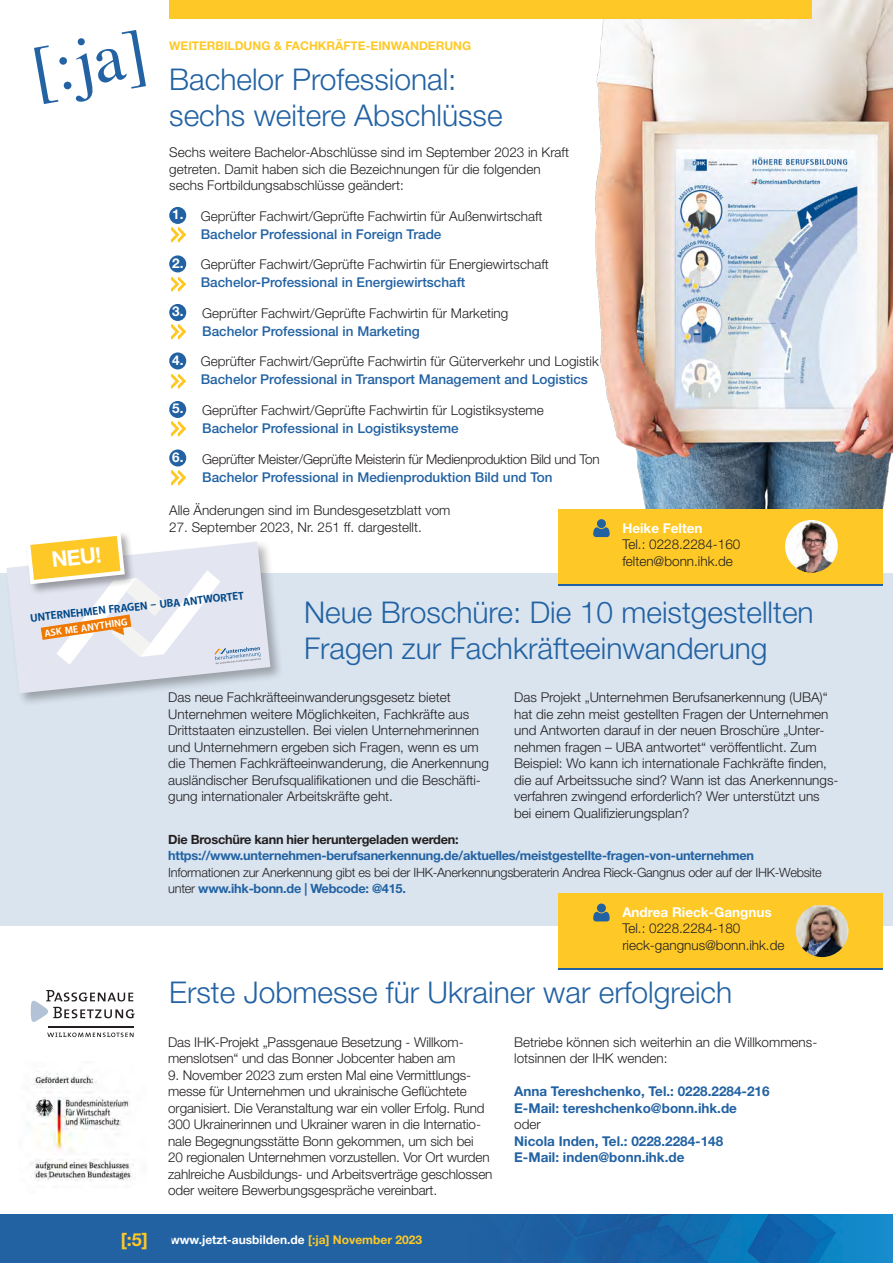
<style>
.page{position:relative;width:893px;height:1263px;background:#fff}
.page>*{position:absolute;margin:0;border:0;box-sizing:border-box;transform-origin:0 0}
.t1{font:300 30px/36px "Helvetica Neue LT Std";color:#2262a3}
.t2{font:700 21.45px "Helvetica Neue LT Std";color:#fff}
.t3{font:700 18px "Helvetica Neue LT Std";color:#fec927}
.t4{font:300 13.5px/16.5px "Helvetica Neue LT Std";color:#231f20}
.t5{font:700 13.5px/16.5px "Helvetica Neue LT Std";color:#2262a3}
.t6{font:300 13.5px/18px "Helvetica Neue LT Std";letter-spacing:-.02em;color:#231f20}
.t7{font:700 13.5px "Helvetica Neue LT Std";color:#fff}
.t8{font:700 12.75px/16.5px "Helvetica Neue LT Std";letter-spacing:-.02em;color:#2262a3}
.t9{font:700 12px "Helvetica Neue LT Std";color:#fff}
.t10{font:700 12px "Helvetica Neue LT Std";color:#fec927}
.t11{font:700 10.95px "Kymfwg Anago";color:#004787}
.t12{font:700 9.9px "Kymfwg Anago";color:#fff}
.s1{font-weight:500;color:#2262a3}
.s2{font-weight:700;color:#fff}
.s3{color:#231f20}
.s4{font-weight:300;color:#231f20}
.s5{color:#fec927}
</style>
<div class="page">
<div style="left:0;top:573px;width:893px;height:353px;background:#d9e4ef"></div>
<img style="left:595px;top:0;width:298px;height:509px">
<div style="left:0;top:1214px;width:893px;height:49px;background:#2262a2"></div>
<img style="left:559px;top:1214px;width:334px;height:49px">
<div style="left:169px;top:0;width:643px;height:19px;background:#fec927"></div>
<svg style="left:34px;top:30px;width:112px;height:74px"></svg>
<div style="left:169px;top:207px;width:17px;height:17px;background:#2262a3;border-radius:50%"></div>
<div style="left:169px;top:255px;width:17px;height:17px;background:#2262a3;border-radius:50%"></div>
<div style="left:169px;top:304px;width:17px;height:17px;background:#2262a3;border-radius:50%"></div>
<div style="left:169px;top:352px;width:17px;height:17px;background:#2262a3;border-radius:50%"></div>
<div style="left:169px;top:401px;width:17px;height:17px;background:#2262a3;border-radius:50%"></div>
<div style="left:169px;top:449px;width:17px;height:17px;background:#2262a3;border-radius:50%"></div>
<img style="left:171px;top:227px;width:16px;height:16px">
<img style="left:171px;top:277px;width:15px;height:15px">
<img style="left:171px;top:324px;width:16px;height:16px">
<img style="left:171px;top:374px;width:15px;height:15px">
<img style="left:171px;top:421px;width:16px;height:16px">
<img style="left:171px;top:470px;width:16px;height:16px">
<div style="left:558px;top:511px;width:325px;height:74px;background:#fec927"></div>
<div style="left:558px;top:509px;width:325px;height:74px;background:#fec927"></div>
<svg style="left:593px;top:519px;width:17px;height:18px"></svg>
<img style="left:785px;top:520px;width:53px;height:53px;border-radius:26px">
<div style="left:558px;top:896px;width:325px;height:74px;background:#2262a3"></div>
<div style="left:558px;top:894px;width:325px;height:74px;background:#fec927"></div>
<svg style="left:593px;top:903px;width:17px;height:18px"></svg>
<img style="left:796px;top:905px;width:52px;height:52px">
<div style="left:5px;top:540px;width:279px;height:167px;background:#231f20;opacity:.34"></div>
<svg style="left:6px;top:533px;width:264px;height:160px"></svg>
<svg style="left:31px;top:990px;width:104px;height:32px"></svg>
<hr style="left:48px;top:1026px;width:86px;height:1px;background:#231f20">
<svg style="left:47px;top:1032px;width:87px;height:5px"></svg>
<img style="left:27px;top:1073px;width:106px;height:108px">
<p class="t10" style="left:169px;top:39px;width:303px">WEITERBILDUNG &amp; FACHKRÄFTE-EINWANDERUNG</p>
<p class="t1" style="left:169px;top:61px;width:335px">Bachelor Professional: sechs weitere Abschlüsse</p>
<p class="t4" style="left:169px;top:144px;width:401px">Sechs weitere Bachelor-Abschlüsse sind im September 2023 in Kraft getreten. Damit haben sich die Bezeichnungen für die folgenden sechs Fortbildungsabschlüsse geändert:</p>
<p class="t7" style="left:172px;top:206px;width:13px">1.</p>
<p class="t4" style="left:201px;top:207px;width:343px;line-height:18px">Geprüfter Fachwirt/Geprüfte Fachwirtin für Außenwirtschaft<br><span class="s1">Bachelor Professional in Foreign Trade</span></p>
<p class="t7" style="left:172px;top:255px;width:13px">2.</p>
<p class="t4" style="left:201px;top:255px;width:350px;line-height:18px">Geprüfter Fachwirt/Geprüfte Fachwirtin für Energiewirtschaft<br><span class="s1">Bachelor-Professional in Energiewirtschaft</span></p>
<p class="t7" style="left:172px;top:303px;width:13px">3.</p>
<p class="t4" style="left:202px;top:304px;width:308px;line-height:18px">Geprüfter Fachwirt/Geprüfte Fachwirtin für Marketing<br><span class="s1">Bachelor Professional in Marketing</span></p>
<p class="t7" style="left:172px;top:352px;width:13px">4.</p>
<p class="t4" style="left:201px;top:352px;width:400px;line-height:18px">Geprüfter Fachwirt/Geprüfte Fachwirtin für Güterverkehr und Logistik<br><span class="s1">Bachelor Professional in Transport Management and Logistics</span></p>
<p class="t7" style="left:172px;top:400px;width:13px">5.</p>
<p class="t4" style="left:202px;top:401px;width:343px;line-height:18px">Geprüfter Fachwirt/Geprüfte Fachwirtin für Logistiksysteme<br><span class="s1">Bachelor Professional in Logistiksysteme</span></p>
<p class="t7" style="left:172px;top:449px;width:13px">6.</p>
<p class="t6" style="left:202px;top:449px;width:399px">Geprüfter Meister/Geprüfte Meisterin für Medienproduktion Bild und Ton<br><span class="s1">Bachelor Professional in Medienproduktion Bild und Ton</span></p>
<p class="t4" style="left:169px;top:502px;width:283px">Alle Änderungen sind im Bundesgesetzblatt vom</p>
<p class="t4" style="left:169px;top:518px;width:254px">27. September 2023, Nr. 251 ff. dargestellt.</p>
<p class="t4" style="left:622px;top:519px;width:120px"><span class="s2">Heike Felten<br></span>Tel.: 0228.2284-160 felten@bonn.ihk.de</p>
<p class="t1" style="left:304px;top:594px;width:511px">Neue Broschüre: Die 10 meistgestellten<br>Fragen zur Fachkräfteeinwanderung</p>
<p class="t4" style="left:168px;top:689px;width:322px">Das neue Fachkräfteeinwanderungsgesetz bietet Unternehmen weitere Möglichkeiten, Fachkräfte aus Drittstaaten einzustellen. Bei vielen Unternehmerinnen und Unternehmern ergeben sich Fragen, wenn es um die Themen Fachkräfteeinwanderung, die Anerkennung ausländischer Berufsqualifikationen und die Beschäfti&shy;gung internationaler Arbeitskräfte geht.</p>
<p class="t4" style="left:514px;top:689px;width:326px">Das Projekt „Unternehmen Berufsanerkennung (UBA)“ hat die zehn meist gestellten Fragen der Unternehmen und Antworten darauf in der neuen Broschüre „Unter&shy;nehmen fragen – UBA antwortet“ veröffentlicht. Zum Beispiel: Wo kann ich internationale Fachkräfte finden, die auf Arbeitssuche sind? Wann ist das Anerkennungs&shy;verfahren zwingend erforderlich? Wer unterstützt uns bei einem Qualifizierungsplan?</p>
<p class="t8" style="left:168px;top:830px;width:655px"><span class="s3">Die Broschüre kann hier heruntergeladen werden: </span>https://www.unternehmen-berufsanerkennung.de/aktuelles/meistgestellte-fragen-von-unternehmen <span class="s4">Informationen zur Anerkennung gibt es bei der IHK-Anerkennungsberaterin Andrea Rieck-Gangnus oder auf der IHK-Website unter</span> www.ihk-bonn.de | Webcode: @415.</p>
<p class="t4" style="left:622px;top:904px;width:164px"><span class="s2">Andrea Rieck-Gangnus<br></span>Tel.: 0228.2284-180 rieck-gangnus@bonn.ihk.de</p>
<p class="t2" style="left:50px;top:546px;width:51px;rotate:-6deg">NEU!</p>
<p class="t11" style="left:30px;top:611px;width:216px;rotate:-6deg">UNTERNEHMEN FRAGEN – UBA ANTWORTET</p>
<p class="t12" style="left:44px;top:627px;width:85px;rotate:-8deg">ASK ME ANYTHING</p>
<p class="t1" style="left:169px;top:973px;width:564px">Erste Jobmesse für Ukrainer war erfolgreich</p>
<p class="t4" style="left:168px;top:1033px;width:297px">Das IHK-Projekt „Passgenaue Besetzung - Willkom&shy;menslotsen“ und das Bonner Jobcenter haben am</p>
<p class="t4" style="left:168px;top:1066px;width:326px">9. November 2023 zum ersten Mal eine Vermittlungs&shy;messe für Unternehmen und ukrainische Geflüchtete organisiert. Die Veranstaltung war ein voller Erfolg. Rund 300 Ukrainerinnen und Ukrainer waren in die Internatio&shy;nale Begegnungsstätte Bonn gekommen, um sich bei<br>20 regionalen Unternehmen vorzustellen. Vor Ort wurden zahlreiche Ausbildungs- und Arbeitsverträge geschlossen oder weitere Bewerbungsgespräche vereinbart.</p>
<p class="t4" style="left:514px;top:1033px;width:305px">Betriebe können sich weiterhin an die Willkommens&shy;lotsinnen der IHK wenden:</p>
<p class="t5" style="left:514px;top:1083px;width:257px">Anna Tereshchenko, Tel.: 0228.2284-216<br>E-Mail: tereshchenko@bonn.ihk.de<br><span class="s4">oder<br></span>Nicola Inden, Tel.: 0228.2284-148<br>E-Mail: inden@bonn.ihk.de</p>
<p class="t3" style="left:121px;top:1228px;width:28px">[:5]</p>
<p class="t9" style="left:170px;top:1232px;width:253px">www.jetzt-ausbilden.de <span class="s5">[:ja] November 2023</span></p>
</div>
